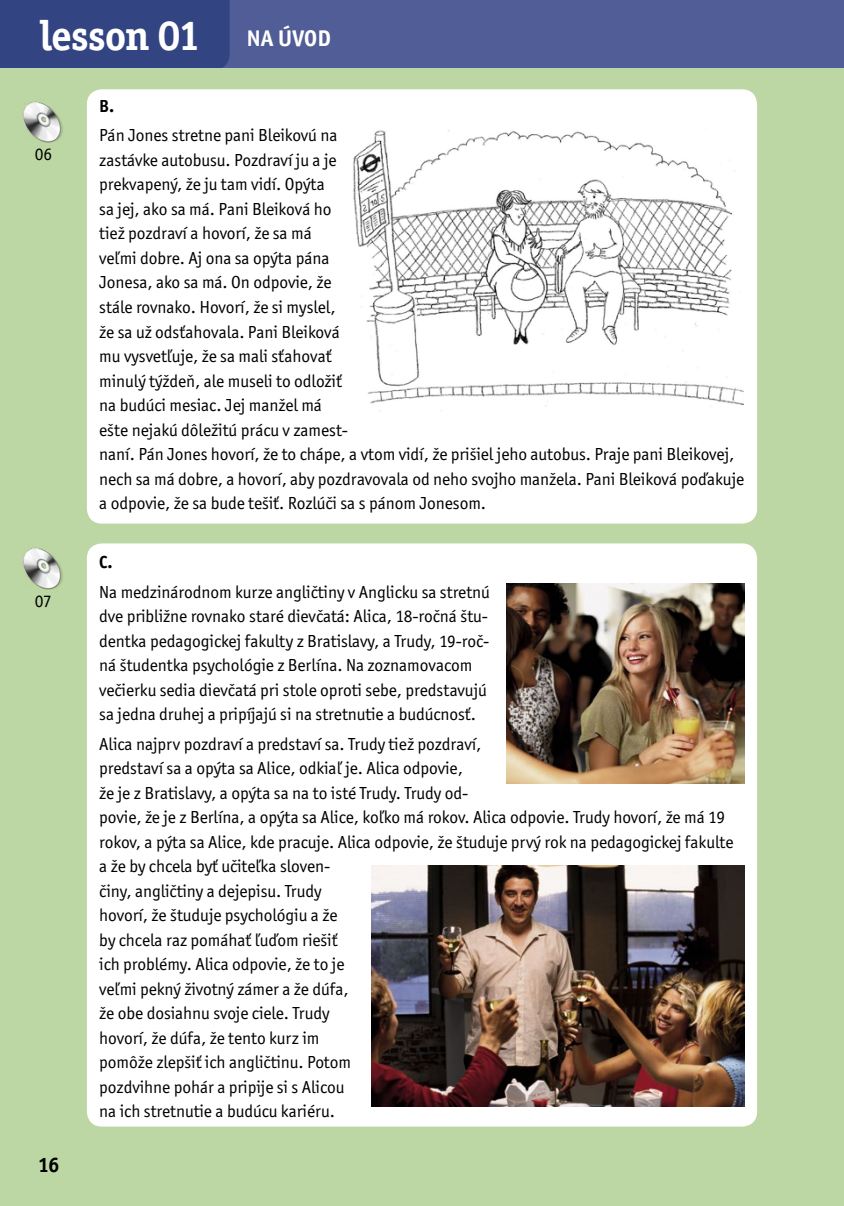
<style>
.page{position:relative;width:844px;height:1206px;background:#fff}
.page>*{position:absolute;margin:0;border:0;box-sizing:border-box;transform-origin:0 0}
._1_2_Kapitola_cislo{font:700 42px "Officina Serif Itc TOT";letter-spacing:-.02em;color:#fff}
._1_1_Kapitola_nazev{font:700 22.75px "Officina Sans Itc TOT";letter-spacing:.01em;color:#fff}
._2_6_Nadpis_barevný{font:700 21px "Officina Sans Itc TOT";color:#000}
._2_3_Text{font:17.5px/24.5px "Officina Sans Itc TOT";letter-spacing:-.005em;color:#000}
._2_3_Text-2{font:700 17.5px "Officina Sans Itc TOT";color:#000}
</style>
<div class="page">
<div style="left:0;top:0;width:843px;height:69px;background:#505d96"></div>
<div style="left:0;top:0;width:229px;height:69px;background:#324482"></div>
<div style="left:0;top:69px;width:843px;height:1136px;background:#bdd7a4"></div>
<div style="left:87px;top:543px;width:669px;height:583px;background:#fff;border-radius:15px"></div>
<div style="left:87px;top:89px;width:669px;height:434px;background:#fff;border-radius:15px"></div>
<img style="left:506px;top:583px;width:238px;height:200px">
<img style="left:372px;top:865px;width:372px;height:241px">
<img style="left:353px;top:130px;width:390px;height:281px">
<img style="left:23px;top:101px;width:40px;height:42px">
<img style="left:23px;top:547px;width:40px;height:43px">
<p class="_1_2_Kapitola_cislo" style="left:40px;top:10px;width:163px">lesson 01</p>
<p class="_1_1_Kapitola_nazev" style="left:247px;top:24px;width:86px">NA ÚVOD</p>
<p class="_2_3_Text" style="left:35px;top:142px;width:19px">06</p>
<p class="_2_3_Text" style="left:35px;top:588px;width:18px">07</p>
<p class="_2_6_Nadpis_barevný" style="left:38px;top:1151px;width:23px">16</p>
<p class="_2_3_Text-2" style="left:99px;top:95px;width:15px">B.</p>
<p class="_2_3_Text" style="left:99px;top:123px;width:646px">Pán Jones stretne pani Bleikovú na<br>zastávke autobusu. Pozdraví ju a je<br>prekvapený, že ju tam vidí. Opýta<br>sa jej, ako sa má. Pani Bleiková ho<br>tiež pozdraví a hovorí, že sa má<br>veľmi dobre. Aj ona sa opýta pána<br>Jonesa, ako sa má. On odpovie, že<br>stále rovnako. Hovorí, že si myslel,<br>že sa už odsťahovala. Pani Bleiková<br>mu vysvetľuje, že sa mali sťahovať<br>minulý týždeň, ale museli to odložiť<br>na budúci mesiac. Jej manžel má<br>ešte nejakú dôležitú prácu v zamest-<br>naní. Pán Jones hovorí, že to chápe, a vtom vidí, že prišiel jeho autobus. Praje pani Bleikovej, nech sa má dobre, a hovorí, aby pozdravovala od neho svojho manžela. Pani Bleiková poďakuje a odpovie, že sa bude tešiť. Rozlúči sa s pánom Jonesom.</p>
<p class="_2_3_Text-2" style="left:99px;top:551px;width:13px">C.</p>
<p class="_2_3_Text" style="left:99px;top:579px;width:392px">Na medzinárodnom kurze angličtiny v Anglicku sa stretnú dve približne rovnako staré dievčatá: Alica, 18-ročná štu&shy;dentka pedagogickej fakulty z Bratislavy, a Trudy, 19-roč&shy;ná študentka psychológie z Berlína. Na zoznamovacom večierku sedia dievčatá pri stole oproti sebe, predstavujú sa jedna druhej a pripíjajú si na stretnutie a budúcnosť.</p>
<p class="_2_3_Text" style="left:99px;top:731px;width:635px">Alica najprv pozdraví a predstaví sa. Trudy tiež pozdraví,<br>predstaví sa a opýta sa Alice, odkiaľ je. Alica odpovie,<br>že je z Bratislavy, a opýta sa na to isté Trudy. Trudy od-<br>povie, že je z Berlína, a opýta sa Alice, koľko má rokov. Alica odpovie. Trudy hovorí, že má 19 rokov, a pýta sa Alice, kde pracuje. Alica odpovie, že študuje prvý rok na pedagogickej fakulte a že by chcela byť učiteľka sloven-<br>činy, angličtiny a dejepisu. Trudy<br>hovorí, že študuje psychológiu a že<br>by chcela raz pomáhať ľuďom riešiť<br>ich problémy. Alica odpovie, že to je<br>veľmi pekný životný zámer a že dúfa,<br>že obe dosiahnu svoje ciele. Trudy<br>hovorí, že dúfa, že tento kurz im<br>pomôže zlepšiť ich angličtinu. Potom<br>pozdvihne pohár a pripije si s Alicou<br>na ich stretnutie a budúcu kariéru.</p>
</div>
